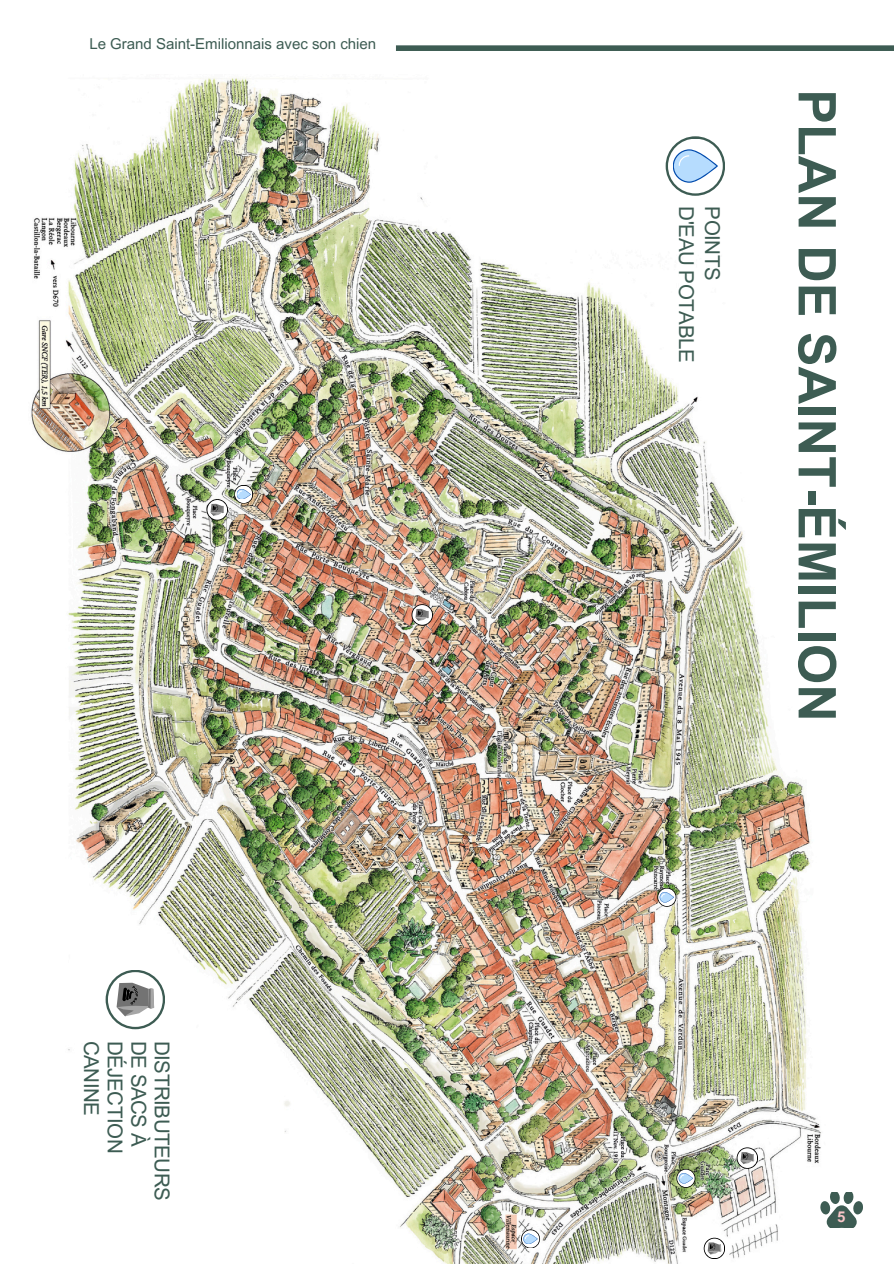
<style>
.page{position:relative;width:894px;height:1264px;background:#fff}
.page>*{position:absolute;margin:0;border:0;box-sizing:border-box;transform-origin:0 0}
.t1{font:700 51.9px "Arial MT Pro";color:#3d5c53}
.t2{font:20.55px/23.5px "Arial MT Pro";letter-spacing:-.02em;color:#3d5c53}
.t3{font:15px "Arial MT Pro";color:#3d5c53}
.t4{font:700 15px "Arial MT Pro";color:#f8c6c8}
</style>
<div class="page">
<div style="left:396px;top:45px;width:497px;height:6px;background:#3d5c53"></div>
<img style="left:31px;top:77px;width:790px;height:1186px">
<svg style="left:819px;top:1192px;width:43px;height:35px"></svg>
<svg style="left:521px;top:1229px;width:19px;height:19px"></svg>
<svg style="left:521px;top:1230px;width:18px;height:17px"></svg>
<svg style="left:523px;top:1233px;width:14px;height:10px"></svg>
<svg style="left:676px;top:1168px;width:19px;height:19px"></svg>
<svg style="left:677px;top:1169px;width:17px;height:17px"></svg>
<svg style="left:678px;top:1172px;width:15px;height:11px"></svg>
<svg style="left:657px;top:887px;width:19px;height:19px"></svg>
<svg style="left:658px;top:888px;width:17px;height:18px"></svg>
<svg style="left:659px;top:892px;width:15px;height:10px"></svg>
<svg style="left:665px;top:136px;width:60px;height:60px"></svg>
<div style="left:667px;top:139px;width:55px;height:54px;background:#fff;border-radius:50%"></div>
<svg style="left:672px;top:149px;width:45px;height:34px"></svg>
<svg style="left:106px;top:969px;width:59px;height:60px"></svg>
<div style="left:108px;top:972px;width:55px;height:54px;background:#fff;border-radius:50%"></div>
<svg style="left:117px;top:982px;width:37px;height:34px"></svg>
<svg style="left:703px;top:1237px;width:22px;height:22px"></svg>
<svg style="left:704px;top:1238px;width:20px;height:20px"></svg>
<svg style="left:707px;top:1242px;width:14px;height:12px"></svg>
<svg style="left:411px;top:604px;width:22px;height:21px"></svg>
<svg style="left:412px;top:605px;width:20px;height:19px"></svg>
<svg style="left:415px;top:609px;width:14px;height:12px"></svg>
<svg style="left:206px;top:499px;width:22px;height:21px"></svg>
<svg style="left:207px;top:500px;width:20px;height:19px"></svg>
<svg style="left:210px;top:504px;width:14px;height:12px"></svg>
<svg style="left:234px;top:484px;width:19px;height:20px"></svg>
<svg style="left:736px;top:1147px;width:21px;height:21px"></svg>
<svg style="left:737px;top:1148px;width:20px;height:19px"></svg>
<svg style="left:740px;top:1152px;width:13px;height:12px"></svg>
<p class="t3" style="left:89px;top:38px;width:288px">Le Grand Saint-Emilionnais avec son chien</p>
<p class="t2" style="left:171px;top:1040px;width:162px;rotate:90deg">DISTRIBUTEURS<br>DE SACS À<br>DÉJECTION<br>CANINE</p>
<p class="t2" style="left:722px;top:206px;width:158px;line-height:25.8px;rotate:90deg">POINTS<br>D'EAU POTABLE</p>
<h2 class="t1" style="left:836px;top:89px;width:634px;rotate:90deg">PLAN DE SAINT-ÉMILION</h2>
<p class="t4" style="left:837px;top:1210px;width:10px">5</p>
</div>
